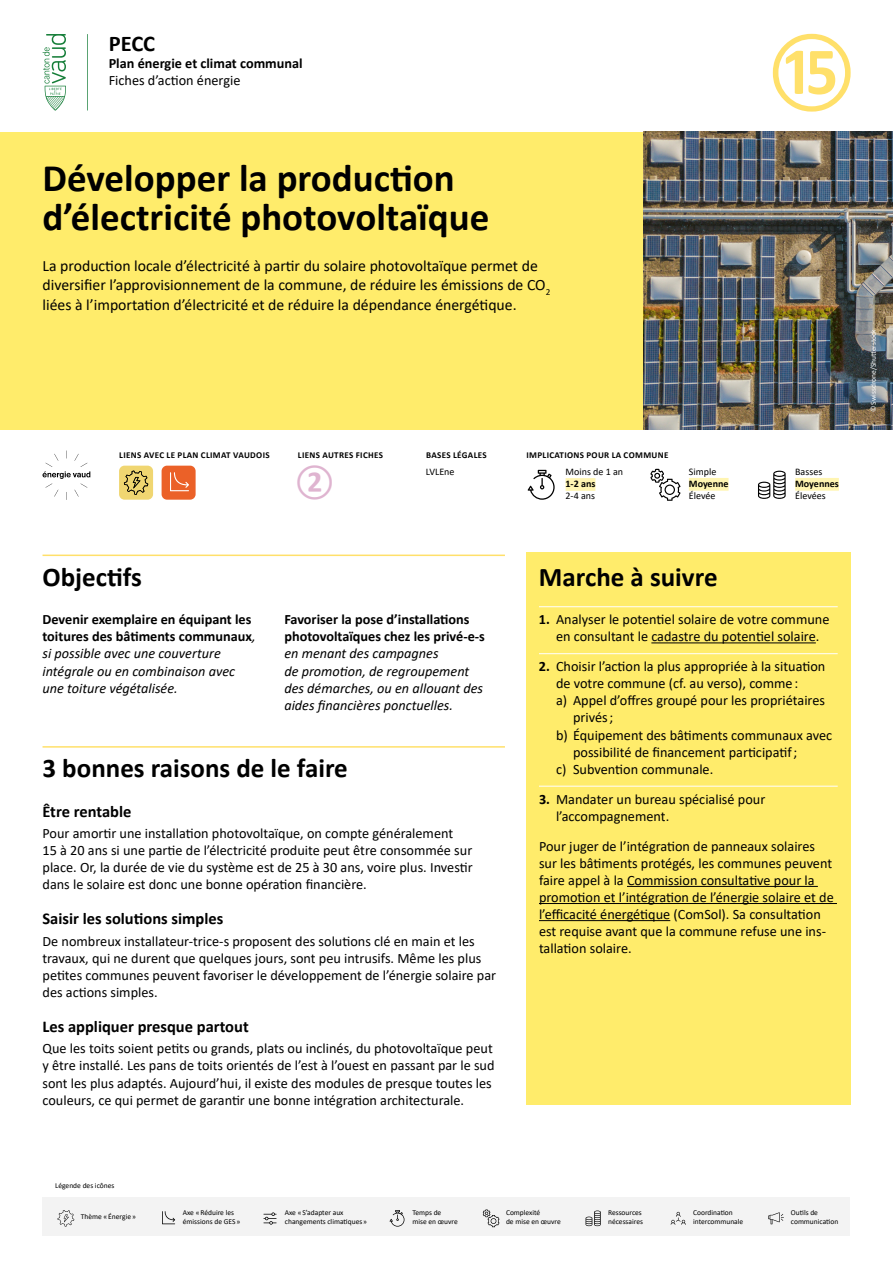
<style>
.page{position:relative;width:893px;height:1263px;background:#fff}
.page>*{position:absolute;margin:0;border:0;box-sizing:border-box;transform-origin:0 0}
.t1{font:700 67.5px "Calibri";color:#ffe06a}
.t2{font:700 39px/39px "Calibri";color:#000}
.t3{font:700 30px "Calibri";color:#dfb4d0}
.t4{font:700 27px "Calibri";color:#000}
.t5{font:700 22.5px "Calibri";color:#000}
.t6{font:700 16.5px "Calibri";color:#000}
.t7{font:15.75px/19.5px "Calibri";color:#000}
.t8{font:14.25px/17.1px "Calibri";color:#000}
.t9{font:italic 14.25px/17.1px "Calibri";color:#000}
.t10{font:700 14.25px/17.1px "Calibri";color:#000}
.t11{font:10.05px "Calibri";color:#000}
.t12{font:700 10.05px "Calibri";color:#000}
.t13{font:700 9px "Calibri";letter-spacing:.04em;color:#000}
.t14{font:7.5px/8.2px "Calibri";color:#000}
.t15{font:7.5px "Calibri";color:#fff}
.s1{font-weight:700;font-style:normal}
.s2{font-weight:700}
</style>
<div class="page">
<div style="left:43px;top:1197px;width:807px;height:38px;background:#f3f3f3"></div>
<svg style="left:528px;top:470px;width:27px;height:30px"></svg>
<svg style="left:390px;top:1210px;width:14px;height:16px"></svg>
<svg style="left:263px;top:1212px;width:14px;height:13px"></svg>
<svg style="left:162px;top:1211px;width:13px;height:13px"></svg>
<svg style="left:483px;top:1209px;width:16px;height:18px"></svg>
<svg style="left:586px;top:1210px;width:15px;height:16px"></svg>
<svg style="left:671px;top:1212px;width:15px;height:13px"></svg>
<svg style="left:768px;top:1212px;width:16px;height:12px"></svg>
<svg style="left:650px;top:469px;width:30px;height:32px"></svg>
<svg style="left:758px;top:471px;width:28px;height:28px"></svg>
<svg style="left:58px;top:1210px;width:16px;height:16px"></svg>
<svg style="left:43px;top:34px;width:23px;height:77px"></svg>
<svg style="left:87px;top:34px;width:1px;height:77px"></svg>
<div style="left:0;top:132px;width:643px;height:297px;background:#ffec6b"></div>
<svg style="left:43px;top:450px;width:47px;height:50px"></svg>
<div style="left:795px;top:478px;width:44px;height:13px;background:#fff5b2"></div>
<div style="left:689px;top:478px;width:39px;height:13px;background:#fff5b2"></div>
<div style="left:566px;top:478px;width:29px;height:13px;background:#fff5b2"></div>
<div style="left:119px;top:466px;width:34px;height:34px;background:#f0d671;border-radius:5px"></div>
<svg style="left:124px;top:471px;width:24px;height:24px"></svg>
<div style="left:162px;top:466px;width:34px;height:34px;background:#eb6128;border-radius:5px"></div>
<svg style="left:170px;top:472px;width:19px;height:19px"></svg>
<hr style="left:43px;top:746px;width:462px;height:2px;background:#ffe06a">
<hr style="left:43px;top:554px;width:462px;height:2px;background:#ffe06a">
<div style="left:526px;top:553px;width:324px;height:552px;background:#ffec6b"></div>
<hr style="left:539px;top:606px;width:299px;height:1px;background:#fff">
<hr style="left:651px;top:642px;width:165px;height:1px;background:#000">
<hr style="left:539px;top:653px;width:299px;height:1px;background:#fff">
<hr style="left:539px;top:786px;width:299px;height:1px;background:#fff">
<hr style="left:627px;top:886px;width:191px;height:1px;background:#000">
<hr style="left:539px;top:903px;width:298px;height:1px;background:#000">
<hr style="left:539px;top:920px;width:131px;height:1px;background:#000">
<img style="left:643px;top:132px;width:250px;height:297px">
<h3 class="t5" style="left:109px;top:28px;width:48px">PECC</h3>
<p class="t10" style="left:109px;top:55px;width:195px">Plan énergie et climat communal</p>
<p class="t8" style="left:109px;top:71px;width:133px">Fiches d’action énergie</p>
<h2 class="t2" style="left:43px;top:158px;width:448px">Développer la production d’électricité photovoltaïque</h2>
<p class="t7" style="left:43px;top:255px;width:509px">La production locale d’électricité à partir du solaire photovoltaïque permet de diversifier l’approvisionnement de la commune, de réduire les émissions de CO<sub>2 </sub>liées à l’importation d’électricité et de réduire la dépendance énergétique.</p>
<p class="t13" style="left:119px;top:448px;width:152px">LIENS AVEC LE PLAN CLIMAT VAUDOIS</p>
<p class="t13" style="left:298px;top:448px;width:87px">LIENS AUTRES FICHES</p>
<h3 class="t3" style="left:295px;top:462px;width:41px">②</h3>
<p class="t13" style="left:426px;top:448px;width:62px">BASES LÉGALES</p>
<p class="t11" style="left:426px;top:465px;width:30px">LVLEne</p>
<p class="t13" style="left:526px;top:448px;width:144px">IMPLICATIONS POUR LA COMMUNE</p>
<p class="t11" style="left:566px;top:465px;width:59px">Moins de 1 an</p>
<p class="t12" style="left:566px;top:477px;width:31px">1-2 ans</p>
<p class="t11" style="left:566px;top:489px;width:31px">2-4 ans</p>
<p class="t11" style="left:689px;top:465px;width:29px">Simple</p>
<p class="t12" style="left:689px;top:477px;width:41px">Moyenne</p>
<p class="t11" style="left:689px;top:489px;width:28px">Élevée</p>
<h1 class="t1" style="left:767px;top:26px;width:91px">⑮</h1>
<p class="t11" style="left:795px;top:465px;width:29px">Basses</p>
<p class="t12" style="left:795px;top:477px;width:45px">Moyennes</p>
<p class="t11" style="left:795px;top:489px;width:32px">Élevées</p>
<p class="t15" style="left:868px;top:412px;width:85px;rotate:-90deg">© Swissdrone/Shutterstock</p>
<h3 class="t4" style="left:43px;top:558px;width:101px">Objectifs</h3>
<p class="t9" style="left:43px;top:610px;width:215px"><span class="s1">Devenir exemplaire en équipant les toitures des bâtiments communaux</span>, si possible avec une couverture intégrale ou en combinaison avec une toiture végétalisée.</p>
<p class="t10" style="left:284px;top:611px;width:202px">Favoriser la pose d’installations photovoltaïques chez les privé-e-s</p>
<p class="t9" style="left:284px;top:644px;width:200px">en menant des campagnes<br>de promotion, de regroupement des démarches, ou en allouant des aides financières ponctuelles.</p>
<h3 class="t4" style="left:43px;top:749px;width:307px">3 bonnes raisons de le faire</h3>
<p class="t6" style="left:43px;top:799px;width:90px">Être rentable</p>
<p class="t8" style="left:43px;top:824px;width:432px">Pour amortir une installation photovoltaïque, on compte généralement<br>15 à 20 ans si une partie de l’électricité produite peut être consommée sur place. Or, la durée de vie du système est de 25 à 30 ans, voire plus. Investir dans le solaire est donc une bonne opération financière.</p>
<p class="t6" style="left:43px;top:907px;width:182px">Saisir les solutions simples</p>
<p class="t8" style="left:43px;top:932px;width:455px">De nombreux installateur-trice-s proposent des solutions clé en main et les travaux, qui ne durent que quelques jours, sont peu intrusifs. Même les plus petites communes peuvent favoriser le développement de l’énergie solaire par des actions simples.</p>
<p class="t6" style="left:43px;top:1015px;width:208px">Les appliquer presque partout</p>
<p class="t8" style="left:43px;top:1040px;width:454px">Que les toits soient petits ou grands, plats ou inclinés, du photovoltaïque peut y être installé. Les pans de toits orientés de l’est à l’ouest en passant par le sud sont les plus adaptés. Aujourd’hui, il existe des modules de presque toutes les couleurs, ce qui permet de garantir une bonne intégration architecturale.</p>
<h3 class="t4" style="left:539px;top:558px;width:180px">Marche à suivre</h3>
<p class="t8" style="left:539px;top:610px;width:292px;text-align:center"><span class="s2">1.</span> Analyser le potentiel solaire de votre commune en consultant le cadastre du potentiel solaire.</p>
<p class="t8" style="left:539px;top:657px;width:288px"><span class="s2">2.</span> Choisir l’action la plus appropriée à la situation</p>
<p class="t8" style="left:556px;top:675px;width:244px">de votre commune (cf. au verso), comme :</p>
<p class="t8" style="left:556px;top:692px;width:271px">a) Appel d’offres groupé pour les propriétaires</p>
<p class="t8" style="left:573px;top:709px;width:42px">privés ;</p>
<p class="t8" style="left:556px;top:726px;width:278px">b) Équipement des bâtiments communaux avec</p>
<p class="t8" style="left:573px;top:743px;width:226px">possibilité de financement participatif ;</p>
<p class="t8" style="left:556px;top:760px;width:159px">c) Subvention communale.</p>
<p class="t8" style="left:556px;top:790px;width:211px;text-indent:-17px"><span class="s2">3.</span> Mandater un bureau spécialisé pour l’accompagnement.</p>
<p class="t8" style="left:539px;top:837px;width:296px">Pour juger de l’intégration de panneaux solaires sur les bâtiments protégés, les communes peuvent faire appel à la Commission consultative pour la promotion et l’intégration de l’énergie solaire et de l’efficacité énergétique (ComSol). Sa consultation est requise avant que la commune refuse une ins&shy;tallation solaire.</p>
<p class="t14" style="left:55px;top:1181px;width:61px">Légende des icônes</p>
<p class="t14" style="left:81px;top:1212px;width:57px">Thème « Énergie »</p>
<p class="t14" style="left:183px;top:1209px;width:59px">Axe « Réduire les émissions de GES »</p>
<p class="t14" style="left:506px;top:1209px;width:56px">Complexité<br>de mise en œuvre</p>
<p class="t14" style="left:608px;top:1209px;width:36px">Ressources nécessaires</p>
<p class="t14" style="left:693px;top:1209px;width:52px">Coordination intercommunale</p>
<p class="t14" style="left:791px;top:1209px;width:49px">Outils de communication</p>
<p class="t14" style="left:285px;top:1209px;width:84px">Axe « S’adapter aux changements climatiques »</p>
<p class="t14" style="left:412px;top:1209px;width:47px">Temps de<br>mise en œuvre</p>
</div>
